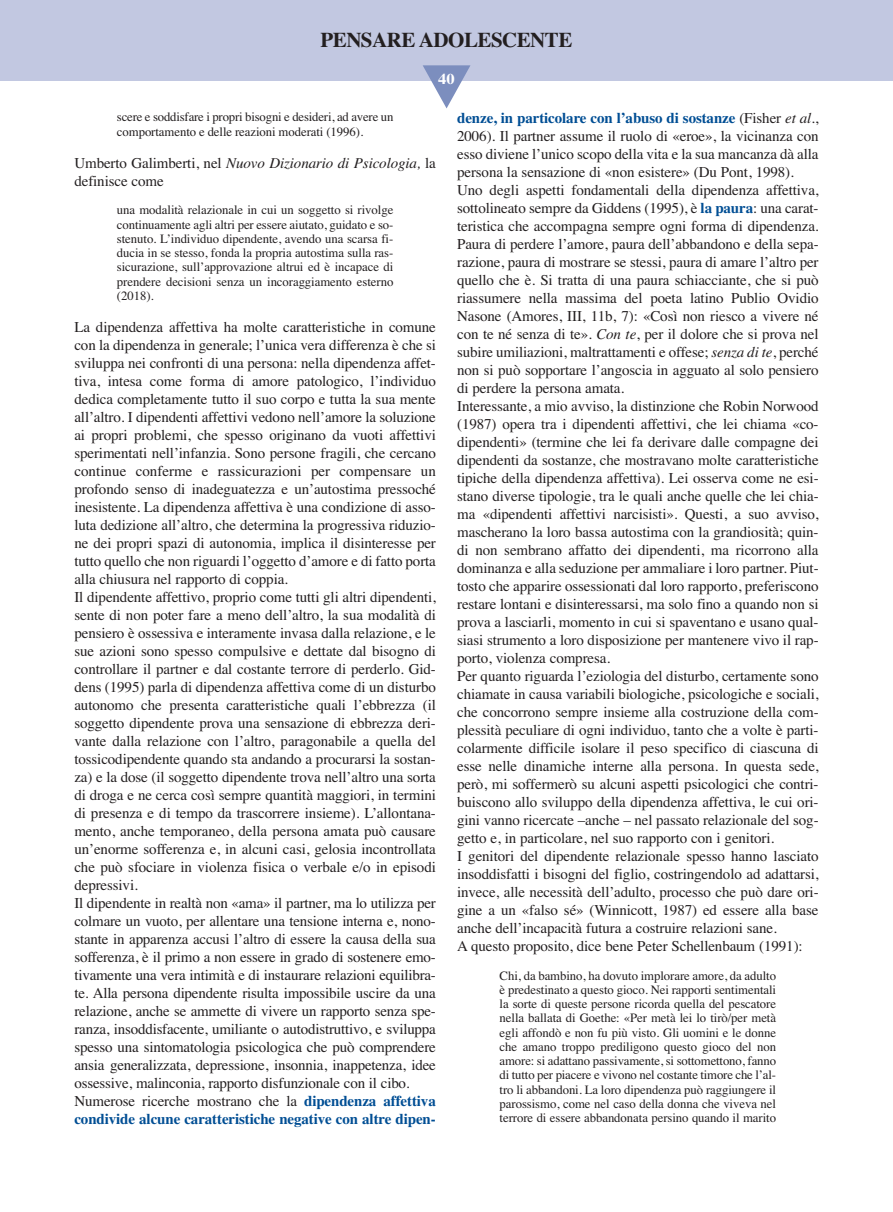
<style>
.page{position:relative;width:893px;height:1212px;background:#fff}
.page>*{position:absolute;margin:0;border:0;box-sizing:border-box;transform-origin:0 0}
.t1{font:700 21px "Times";letter-spacing:-.025em;color:#231f20}
.t2{font:15px/18px "Times";letter-spacing:-.01em;color:#231f20}
.t3{font:700 15px "Times";color:#fff;scale:1.1 1}
.t4{font:12.75px/14.2px "Times";letter-spacing:-.005em;color:#231f20;text-align:justify}
.s1{font-style:italic}
.s2{font-weight:700;color:#004e94}
</style>
<div class="page">
<div style="left:0;top:0;width:893px;height:81px;background:#c2c8e1"></div>
<svg style="left:423px;top:65px;width:47px;height:43px"></svg>
<h1 class="t1" style="left:321px;top:32px;width:253px">PENSARE ADOLESCENTE</h1>
<p class="t3" style="left:438px;top:74px;width:16px">40</p>
<p class="t4" style="left:117px;top:111px;width:278px">scere e soddisfare i propri bisogni e desideri, ad avere un comportamento e delle reazioni moderati (1996).</p>
<p class="t2" style="left:74px;top:155px;width:363px">Umberto Galimberti, nel <span class="s1">Nuovo Dizionario di Psicologia,</span> la definisce come</p>
<p class="t4" style="left:117px;top:204px;width:278px">una modalità relazionale in cui un soggetto si rivolge continuamente agli altri per essere aiutato, guidato e so&shy;stenuto. L’individuo dipendente, avendo una scarsa fi&shy;ducia in se stesso, fonda la propria autostima sulla ras&shy;sicurazione, sull’approvazione altrui ed è incapace di prendere decisioni senza un incoraggiamento esterno (2018).</p>
<p class="t2" style="left:74px;top:320px;width:363px">La dipendenza affettiva ha molte caratteristiche in comune con la dipendenza in generale; l’unica vera differenza è che si sviluppa nei confronti di una persona: nella dipendenza affet&shy;tiva, intesa come forma di amore patologico, l’individuo dedica completamente tutto il suo corpo e tutta la sua mente all’altro. I dipendenti affettivi vedono nell’amore la soluzione ai propri problemi, che spesso originano da vuoti affettivi sperimentati nell’infanzia. Sono persone fragili, che cercano continue conferme e rassicurazioni per compensare un profondo senso di inadeguatezza e un’autostima pressoché inesistente. La dipendenza affettiva è una condizione di asso&shy;luta dedizione all’altro, che determina la progressiva riduzio&shy;ne dei propri spazi di autonomia, implica il disinteresse per tutto quello che non riguardi l’oggetto d’amore e di fatto porta alla chiusura nel rapporto di coppia.<br>Il dipendente affettivo, proprio come tutti gli altri dipendenti, sente di non poter fare a meno dell’altro, la sua modalità di pensiero è ossessiva e interamente invasa dalla relazione, e le sue azioni sono spesso compulsive e dettate dal bisogno di controllare il partner e dal costante terrore di perderlo. Gid&shy;dens (1995) parla di dipendenza affettiva come di un disturbo autonomo che presenta caratteristiche quali l’ebbrezza (il soggetto dipendente prova una sensazione di ebbrezza deri&shy;vante dalla relazione con l’altro, paragonabile a quella del tossicodipendente quando sta andando a procurarsi la sostan&shy;za) e la dose (il soggetto dipendente trova nell’altro una sorta di droga e ne cerca così sempre quantità maggiori, in termini di presenza e di tempo da trascorrere insieme). L’allontana&shy;mento, anche temporaneo, della persona amata può causare un’enorme sofferenza e, in alcuni casi, gelosia incontrollata che può sfociare in violenza fisica o verbale e/o in episodi depressivi.<br>Il dipendente in realtà non «ama» il partner, ma lo utilizza per colmare un vuoto, per allentare una tensione interna e, nono&shy;stante in apparenza accusi l’altro di essere la causa della sua sofferenza, è il primo a non essere in grado di sostenere emo&shy;tivamente una vera intimità e di instaurare relazioni equilibra&shy;te. Alla persona dipendente risulta impossibile uscire da una relazione, anche se ammette di vivere un rapporto senza spe&shy;ranza, insoddisfacente, umiliante o autodistruttivo, e sviluppa spesso una sintomatologia psicologica che può comprendere ansia generalizzata, depressione, insonnia, inappetenza, idee ossessive, malinconia, rapporto disfunzionale con il cibo.<br>Numerose ricerche mostrano che la <span class="s2">dipendenza affettiva condivide alcune caratteristiche negative con altre dipen-</span></p>
<p class="t2" style="left:457px;top:110px;width:363px"><span class="s2">denze, in particolare con l’abuso di sostanze</span> (Fisher <span class="s1">et al.</span>, 2006). Il partner assume il ruolo di «eroe», la vicinanza con esso diviene l’unico scopo della vita e la sua mancanza dà alla persona la sensazione di «non esistere» (Du Pont, 1998).<br>Uno degli aspetti fondamentali della dipendenza affettiva, sottolineato sempre da Giddens (1995), è <span class="s2">la paura</span>: una carat&shy;teristica che accompagna sempre ogni forma di dipendenza.<br>Paura di perdere l’amore, paura dell’abbandono e della sepa&shy;razione, paura di mostrare se stessi, paura di amare l’altro per quello che è. Si tratta di una paura schiacciante, che si può riassumere nella massima del poeta latino Publio Ovidio Nasone (Amores, III, 11b, 7): «Così non riesco a vivere né con te né senza di te». <span class="s1">Con te</span>, per il dolore che si prova nel subire umiliazioni, maltrattamenti e offese; <span class="s1">senza di te</span>, perché non si può sopportare l’angoscia in agguato al solo pensiero di perdere la persona amata.<br>Interessante, a mio avviso, la distinzione che Robin Norwood (1987) opera tra i dipendenti affettivi, che lei chiama «co&shy;dipendenti» (termine che lei fa derivare dalle compagne dei dipendenti da sostanze, che mostravano molte caratteristiche tipiche della dipendenza affettiva). Lei osserva come ne esi&shy;stano diverse tipologie, tra le quali anche quelle che lei chia&shy;ma «dipendenti affettivi narcisisti». Questi, a suo avviso, mascherano la loro bassa autostima con la grandiosità; quin&shy;di non sembrano affatto dei dipendenti, ma ricorrono alla dominanza e alla seduzione per ammaliare i loro partner. Piut&shy;tosto che apparire ossessionati dal loro rapporto, preferiscono restare lontani e disinteressarsi, ma solo fino a quando non si prova a lasciarli, momento in cui si spaventano e usano qual&shy;siasi strumento a loro disposizione per mantenere vivo il rap&shy;porto, violenza compresa.<br>Per quanto riguarda l’eziologia del disturbo, certamente sono chiamate in causa variabili biologiche, psicologiche e sociali, che concorrono sempre insieme alla costruzione della com&shy;plessità peculiare di ogni individuo, tanto che a volte è parti&shy;colarmente difficile isolare il peso specifico di ciascuna di esse nelle dinamiche interne alla persona. In questa sede, però, mi soffermerò su alcuni aspetti psicologici che contri&shy;buiscono allo sviluppo della dipendenza affettiva, le cui ori&shy;gini vanno ricercate –anche – nel passato relazionale del sog&shy;getto e, in particolare, nel suo rapporto con i genitori.<br>I genitori del dipendente relazionale spesso hanno lasciato insoddisfatti i bisogni del figlio, costringendolo ad adattarsi, invece, alle necessità dell’adulto, processo che può dare ori&shy;gine a un «falso sé» (Winnicott, 1987) ed essere alla base anche dell’incapacità futura a costruire relazioni sane.<br>A questo proposito, dice bene Peter Schellenbaum (1991):</p>
<p class="t4" style="left:500px;top:969px;width:278px">Chi, da bambino, ha dovuto implorare amore, da adulto è predestinato a questo gioco. Nei rapporti sentimentali la sorte di queste persone ricorda quella del pescatore nella ballata di Goethe: «Per metà lei lo tirò/per metà egli affondò e non fu più visto. Gli uomini e le donne che amano troppo prediligono questo gioco del non amore: si adattano passivamente, si sottomettono, fanno di tutto per piacere e vivono nel costante timore che l’al&shy;tro li abbandoni. La loro dipendenza può raggiungere il parossismo, come nel caso della donna che viveva nel terrore di essere abbandonata persino quando il marito</p>
</div>
